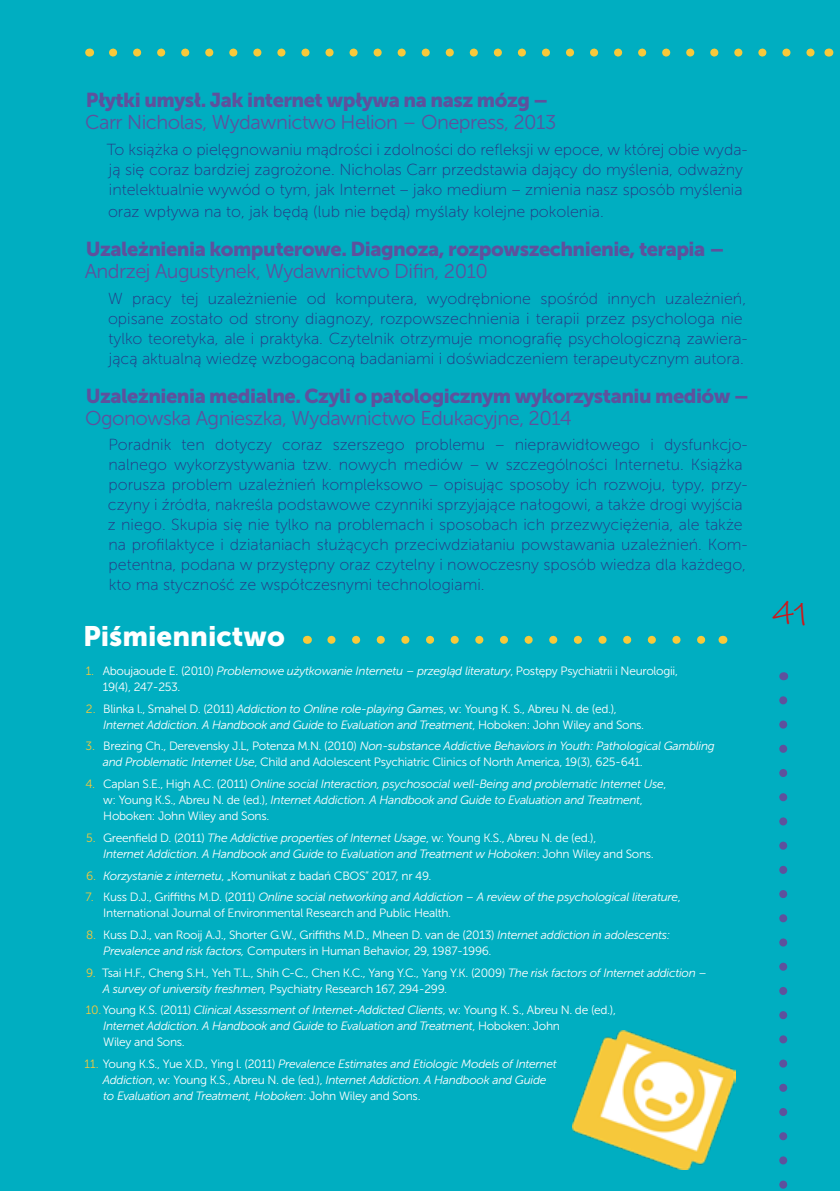
<style>
.page{position:relative;width:840px;height:1191px;background:#fff}
.page>*{position:absolute;margin:0;border:0;box-sizing:border-box;transform-origin:0 0}
.t1{font:32px "Ink Free";color:#cd171a}
.t2{font:28px "Museo Sans 900";color:#fff}
.t3{font:20px "Museo Sans 900";letter-spacing:-.025em;color:#5e519d}
.t4{font:20px "Museo Sans 300";letter-spacing:-.025em;color:#5e519d}
.t5{font:16px/20px "Museo Sans 100";color:#283583}
.t6{font:italic 12px/16px "Museo Sans 300";letter-spacing:-.025em;color:#fff}
.t7{font:12px/16px "Museo Sans 300";letter-spacing:-.025em;color:#fff}
.s1{color:#f8c93a}
.s2{font-style:italic}
.s3{font-style:normal;color:#f8c93a}
.s4{font-style:normal}
</style>
<div class="page">
<div style="left:0;top:0;width:839px;height:1191px;background:#00aec1"></div>
<svg style="left:331px;top:636px;width:375px;height:8px"></svg>
<svg style="left:779px;top:700px;width:7px;height:489px"></svg>
<img style="left:572px;top:1030px;width:163px;height:139px">
<svg style="left:113px;top:49px;width:702px;height:8px"></svg>
<p class="t3" style="left:86px;top:89px;width:463px">Płytki umysł. Jak internet wpływa na nasz mózg –</p>
<p class="t4" style="left:85px;top:111px;width:472px">Carr Nicholas, Wydawnictwo Helion – Onepress, 2013</p>
<p class="t5" style="left:107px;top:139px;width:641px">To książka o pielęgnowaniu mądrości i zdolności do refleksji w epoce, w której obie wyda&shy;ją się coraz bardziej zagrożone. Nicholas Carr przedstawia dający do myślenia, odważny intelektualnie wywód o tym, jak Internet – jako medium – zmienia nasz sposób myślenia</p>
<p class="t5" style="left:108px;top:201px;width:497px">oraz wpływa na to, jak będą (lub nie będą) myślały kolejne pokolenia.</p>
<p class="t3" style="left:86px;top:237px;width:639px">Uzależnienia komputerowe. Diagnoza, rozpowszechnienie, terapia –</p>
<p class="t4" style="left:85px;top:260px;width:404px">Andrzej Augustynek, Wydawnictwo Difin, 2010</p>
<p class="t5" style="left:108px;top:288px;width:640px">W pracy tej uzależnienie od komputera, wyodrębnione spośród innych uzależnień, opisane zostało od strony diagnozy, rozpowszechnienia i terapii przez psychologa nie tylko teoretyka, ale i praktyka. Czytelnik otrzymuje monografię psychologiczną zawiera&shy;jącą aktualną wiedzę wzbogaconą badaniami i doświadczeniem terapeutycznym autora.</p>
<p class="t3" style="left:86px;top:384px;width:664px">Uzależnienia medialne. Czyli o patologicznym wykorzystaniu mediów –</p>
<p class="t4" style="left:85px;top:407px;width:488px">Ogonowska Agnieszka, Wydawnictwo Edukacyjne, 2014</p>
<p class="t5" style="left:108px;top:435px;width:640px">Poradnik ten dotyczy coraz szerszego problemu – nieprawidłowego i dysfunkcjo&shy;nalnego wykorzystywania tzw. nowych mediów – w szczególności Internetu. Książka porusza problem uzależnień kompleksowo – opisując sposoby ich rozwoju, typy, przy&shy;czyny i źródła, nakreśla podstawowe czynniki sprzyjające nałogowi, a także drogi wyjścia z niego. Skupia się nie tylko na problemach i sposobach ich przezwyciężenia, ale także na profilaktyce i działaniach służących przeciwdziałaniu powstawania uzależnień. Kom&shy;petentna, podana w przystępny oraz czytelny i nowoczesny sposób wiedza dla każdego, kto ma styczność ze współczesnymi technologiami.</p>
<h2 class="t2" style="left:83px;top:620px;width:203px">Piśmiennictwo</h2>
<p class="t7" style="left:103px;top:663px;width:576px;text-indent:-17px"><span class="s1">1.</span> Aboujaoude E. (2010) <span class="s2">Problemowe użytkowanie Internetu – przegląd literatury</span>, Postępy Psychiatrii i Neurologii,<br>19(4), 247-253.</p>
<p class="t6" style="left:103px;top:700px;width:542px;text-indent:-17px"><span class="s3">2.</span> <span class="s4">Blinka l., Smahel D. (2011)</span> Addiction to Online role-playing Games<span class="s4">, w: Young K. S., Abreu N. de (ed.),<br></span>Internet Addiction. A Handbook and Guide to Evaluation and Treatment<span class="s4">, Hoboken: John Wiley and Sons.</span></p>
<p class="t7" style="left:103px;top:738px;width:613px;text-indent:-17px"><span class="s1">3.</span> Brezing Ch., Derevensky J.L, Potenza M.N. (2010) <span class="s2">Non-substance Addictive Behaviors in Youth: Pathological Gambling and Problematic Internet Use</span>, Child and Adolescent Psychiatric Clinics of North America, 19(3), 625-641.</p>
<p class="t6" style="left:103px;top:776px;width:564px;text-indent:-18px"><span class="s3">4.</span> <span class="s4">Caplan S.E., High A.C. (2011)</span> Online social Interaction, psychosocial well-Being and problematic Internet Use<span class="s4">, w: Young K.S., Abreu N. de (ed.),</span> Internet Addiction. A Handbook and Guide to Evaluation and Treatment<span class="s4">,<br>Hoboken: John Wiley and Sons.</span></p>
<p class="t6" style="left:103px;top:829px;width:552px;text-indent:-17px"><span class="s3">5.</span> <span class="s4">Greenfield D. (2011)</span> The Addictive properties of Internet Usage<span class="s4">, w: Young K.S., Abreu N. de (ed.),<br></span>Internet Addiction. A Handbook and Guide to Evaluation and Treatment w Hoboken<span class="s4">: John Wiley and Sons.</span></p>
<p class="t7" style="left:86px;top:867px;width:346px"><span class="s1">6.</span> <span class="s2">Korzystanie z internetu</span>, „Komunikat z badań CBOS” 2017, nr 49.</p>
<p class="t7" style="left:103px;top:889px;width:578px;text-indent:-18px"><span class="s1">7.</span> Kuss D.J., Griffiths M.D. (2011) <span class="s2">Online social networking and Addiction – A review of the psychological literature</span>,<br>International Journal of Environmental Research and Public Health.</p>
<p class="t7" style="left:103px;top:926px;width:568px;text-indent:-17px"><span class="s1">8.</span> Kuss D.J., van Rooij A.J., Shorter G.W., Griffiths M.D., Mheen D. van de (2013) <span class="s2">Internet addiction in adolescents:<br>Prevalence and risk factors,</span> Computers in Human Behavior, 29, 1987-1996.</p>
<p class="t7" style="left:103px;top:964px;width:605px;text-indent:-17px"><span class="s1">9.</span> Tsai H.F., Cheng S.H., Yeh T.L., Shih C-C., Chen K.C., Yang Y.C., Yang Y.K. (2009) <span class="s2">The risk factors of Internet addiction –<br>A survey of university freshmen,</span> Psychiatry Research 167, 294-299.</p>
<p class="t6" style="left:103px;top:1002px;width:514px;text-indent:-17px"><span class="s3">10.</span><span class="s4">Young K.S. (2011)</span> Clinical Assessment of Internet-Addicted Clients<span class="s4">, w: Young K. S., Abreu N. de (ed.),<br></span>Internet Addiction. A Handbook and Guide to Evaluation and Treatment<span class="s4">, Hoboken: John<br>Wiley and Sons.</span></p>
<p class="t6" style="left:103px;top:1055px;width:455px;text-indent:-18px"><span class="s3">11.</span> <span class="s4">Young K.S., Yue X.D., Ying l. (2011)</span> Prevalence Estimates and Etiologic Models of Internet<br>Addiction<span class="s4">, w: Young K.S., Abreu N. de (ed.),</span> Internet Addiction. A Handbook and Guide to Evaluation and Treatment, Hoboken<span class="s4">: John Wiley and Sons.</span></p>
<h1 class="t1" style="left:771px;top:592px;width:38px">41</h1>
</div>
